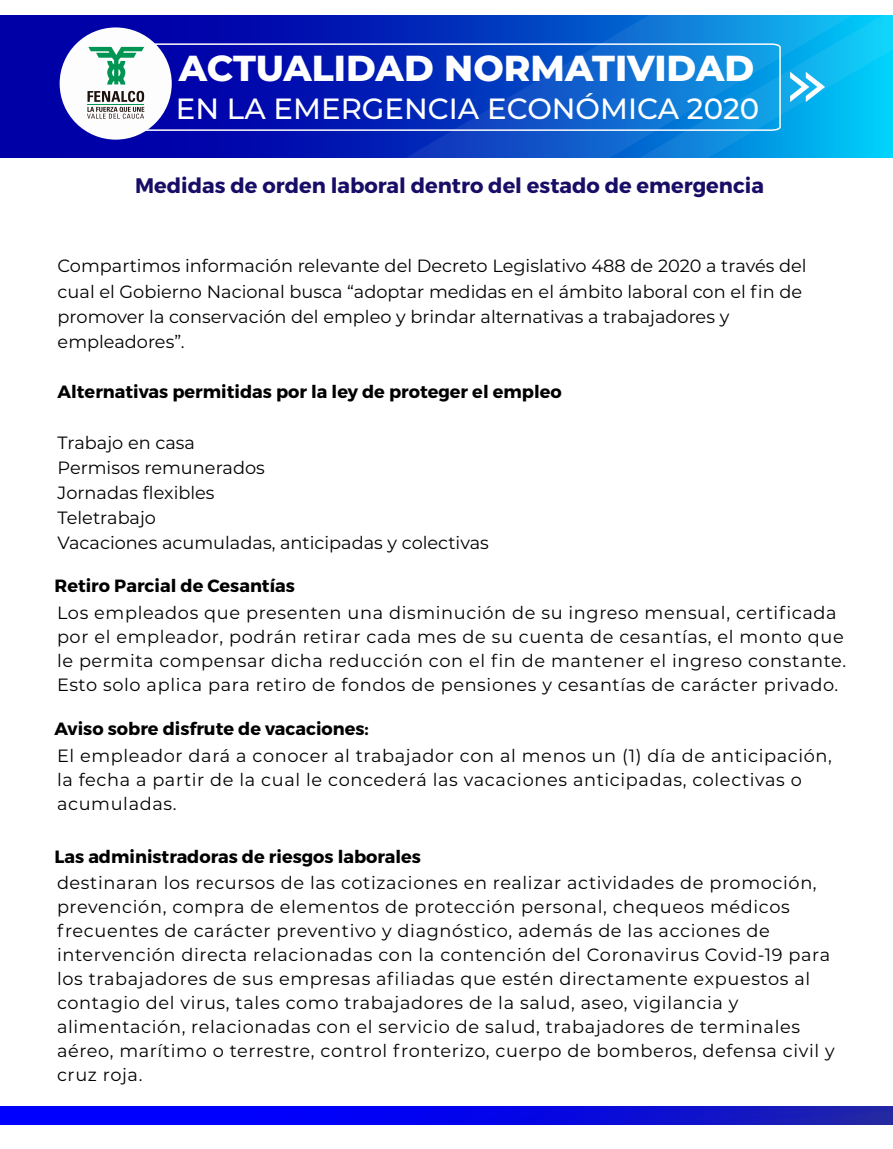
<style>
.page{position:relative;width:893px;height:1149px;background:#fff}
.page>*{position:absolute;margin:0;border:0;box-sizing:border-box;transform-origin:0 0}
.t1{font:800 36.15px "Montserrat";color:#fff}
.t2{font:500 29.25px "Montserrat";color:#fff}
.t3{font:700 21px "Montserrat";color:#170c66}
.t4{font:17.7px/24px "Montserrat";letter-spacing:.035em;color:#000}
.t5{font:17.7px/25.2px "Montserrat";color:#000}
.t6{font:700 17.7px "Montserrat";color:#000}
</style>
<div class="page">
<svg style="left:0;top:15px;width:372px;height:143px;background:#0006aa"></svg>
<svg style="left:372px;top:15px;width:521px;height:143px;background:#0782db"></svg>
<svg style="left:790px;top:72px;width:35px;height:30px"></svg>
<svg style="left:146px;top:43px;width:636px;height:89px;background:#0f47c3"></svg>
<div style="left:60px;top:27px;width:112px;height:113px;background:#fdfdfd;border-radius:50%"></div>
<svg style="left:88px;top:47px;width:56px;height:38px"></svg>
<svg style="left:87px;top:91px;width:57px;height:28px"></svg>
<div style="left:0;top:1105px;width:893px;height:19px;background:#00f"></div>
<svg style="left:375px;top:1105px;width:518px;height:19px;background:#191cd4"></svg>
<h1 class="t1" style="left:179px;top:42px;width:577px">ACTUALIDAD NORMATIVIDAD</h1>
<h2 class="t2" style="left:176px;top:88px;width:585px">EN LA EMERGENCIA ECONÓMICA 2020</h2>
<p class="t3" style="left:135px;top:172px;width:630px">Medidas de orden laboral dentro del estado de emergencia</p>
<p class="t5" style="left:58px;top:253px;width:750px">Compartimos información relevante del Decreto Legislativo 488 de 2020 a través del cual el Gobierno Nacional busca “adoptar medidas en el ámbito laboral con el fin de promover la conservación del empleo y brindar alternativas a trabajadores y empleadores”.</p>
<p class="t6" style="left:58px;top:381px;width:506px">Alternativas permitidas por la ley de proteger el empleo</p>
<p class="t5" style="left:58px;top:429px;width:433px">Trabajo en casa<br>Permisos remunerados<br>Jornadas flexibles<br>Teletrabajo<br>Vacaciones acumuladas, anticipadas y colectivas</p>
<p class="t6" style="left:55px;top:575px;width:242px">Retiro Parcial de Cesantías</p>
<p class="t4" style="left:57px;top:600px;width:791px">Los empleados que presenten una disminución de su ingreso mensual, certificada por el empleador, podrán retirar cada mes de su cuenta de cesantías, el monto que le permita compensar dicha reducción con el fin de mantener el ingreso constante.<br>Esto solo aplica para retiro de fondos de pensiones y cesantías de carácter privado.</p>
<p class="t6" style="left:55px;top:717px;width:316px">Aviso sobre disfrute de vacaciones:</p>
<p class="t4" style="left:57px;top:742px;width:776px">El empleador dará a conocer al trabajador con al menos un (1) día de anticipación, la fecha a partir de la cual le concederá las vacaciones anticipadas, colectivas o acumuladas.</p>
<p class="t6" style="left:55px;top:845px;width:368px">Las administradoras de riesgos laborales</p>
<p class="t4" style="left:57px;top:870px;width:779px">destinaran los recursos de las cotizaciones en realizar actividades de promoción, prevención, compra de elementos de protección personal, chequeos médicos frecuentes de carácter preventivo y diagnóstico, además de las acciones de intervención directa relacionadas con la contención del Coronavirus Covid-19 para los trabajadores de sus empresas afiliadas que estén directamente expuestos al contagio del virus, tales como trabajadores de la salud, aseo, vigilancia y alimentación, relacionadas con el servicio de salud, trabajadores de terminales aéreo, marítimo o terrestre, control fronterizo, cuerpo de bomberos, defensa civil y cruz roja.</p>
</div>
